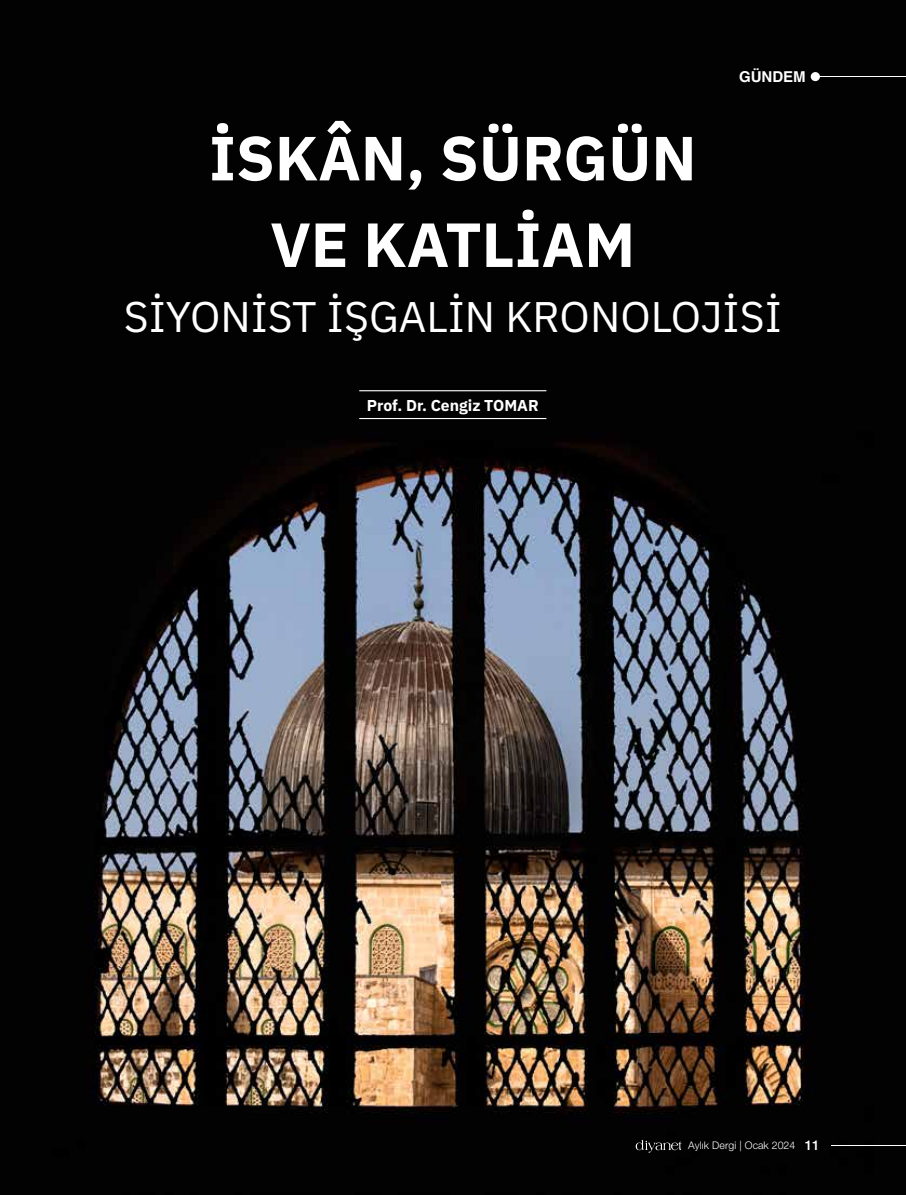
<style>
.page{position:relative;width:906px;height:1195px;background:#fff}
.page>*{position:absolute;margin:0;border:0;box-sizing:border-box;transform-origin:0 0}
.t1{font:700 62.25px/86.6px "IBM Plex Sans";color:#fff;text-align:center}
.t2{font:42.9px "IBM Plex Sans";color:#fff}
.t3{font:700 15.75px "IBM Plex Sans";color:#fff}
.t4{font:700 15px "Helvetica";color:#fff}
.t5{font:300 10.5px "Helvetica Neue LT Pro";letter-spacing:.005em;color:#fff}
.s1{font-weight:500;font-size:13.5px}
</style>
<div class="page">
<img style="left:0;top:0;width:906px;height:1195px">
<hr style="left:359px;top:390px;width:187px;height:1px;background:#fff">
<hr style="left:359px;top:418px;width:187px;height:1px;background:#fff">
<hr style="left:831px;top:1145px;width:75px;height:1px;background:#fff">
<hr style="left:820px;top:76px;width:86px;height:1px;background:#fff">
<div style="left:810px;top:72px;width:10px;height:9px;background:#fff;border-radius:50%"></div>
<svg style="left:635px;top:1140px;width:46px;height:13px"></svg>
<h1 class="t1" style="left:209px;top:110px;width:489px">İSKÂN, SÜRGÜN<br>VE KATLIAM</h1>
<p class="t4" style="left:739px;top:67px;width:68px">GÜNDEM</p>
<p class="t2" style="left:124px;top:284px;width:654px">SIYONIST İŞGALIN KRONOLOJISI</p>
<p class="t3" style="left:367px;top:393px;width:173px">Prof. Dr. Cengiz TOMAR</p>
<p class="t5" style="left:688px;top:1139px;width:133px">Aylık Dergi | Ocak 2024 <span class="s1">11</span></p>
</div>
